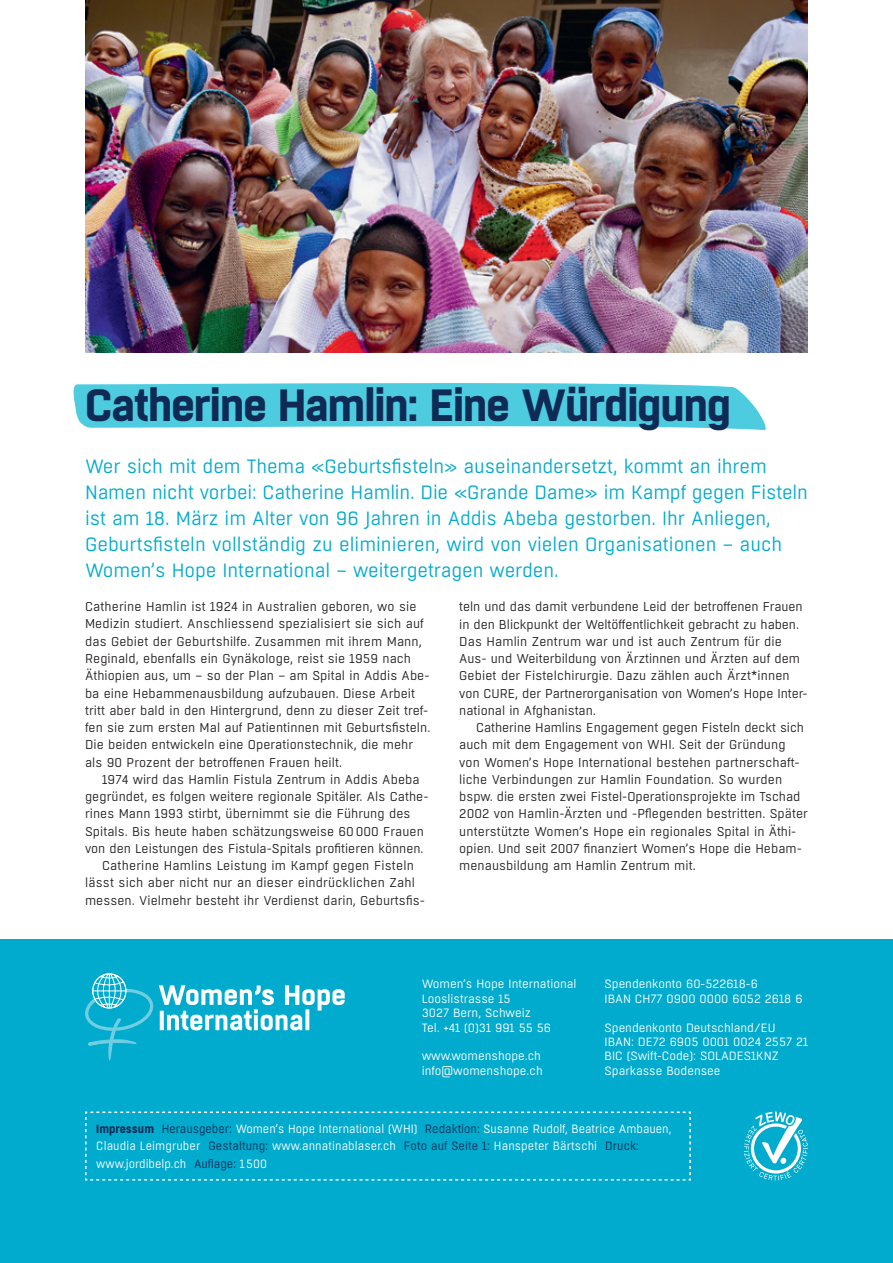
<style>
.page{position:relative;width:893px;height:1263px;background:#fff}
.page>*{position:absolute;margin:0;border:0;box-sizing:border-box;transform-origin:0 0}
.t1{font:700 45px "Boxed";letter-spacing:-.035em;color:#102a56}
.t2{font:19.2px/26px "Boxed";letter-spacing:-.005em;color:#00abcd}
.t3{font:12.75px/17.2px "Boxed";letter-spacing:.005em;color:#231f20}
.t4{font:12px/14.4px "Boxed";color:#fff}
.t5{font:12px/17.2px "Boxed";color:#fff;scale:.96 1}
.s1{font-weight:700;color:#102a56}
.s2{color:#102a56}
</style>
<div class="page">
<div style="left:0;top:939px;width:893px;height:324px;background:#00abcd"></div>
<img style="left:85px;top:0;width:723px;height:352px">
<svg style="left:73px;top:383px;width:693px;height:47px;background:#5fd1e3"></svg>
<svg style="left:744px;top:1111px;width:64px;height:69px"></svg>
<svg style="left:159px;top:985px;width:186px;height:45px"></svg>
<svg style="left:85px;top:973px;width:68px;height:88px"></svg>
<div style="left:92px;top:973px;width:34px;height:35px;border:1px solid #fff;border-radius:50%"></div>
<svg style="left:85px;top:1111px;width:606px;height:70px"></svg>
<h1 class="t1" style="left:85px;top:375px;width:648px">Catherine Hamlin: Eine Würdigung</h1>
<p class="t2" style="left:85px;top:454px;width:724px">Wer sich mit dem Thema «Geburtsfisteln» auseinandersetzt, kommt an ihrem Namen nicht vorbei: Catherine Hamlin. Die «Grande Dame» im Kampf gegen Fisteln ist am 18. März im Alter von 96 Jahren in Addis Abeba gestorben. Ihr Anliegen, Geburtsfisteln vollständig zu eliminieren, wird von vielen Organisationen – auch Women’s Hope International – weitergetragen werden.</p>
<p class="t3" style="left:85px;top:598px;width:347px">Catherine Hamlin ist 1924 in Australien geboren, wo sie Medizin studiert. Anschliessend spezialisiert sie sich auf das Gebiet der Geburtshilfe. Zusammen mit ihrem Mann, Reginald, ebenfalls ein Gynäkologe, reist sie 1959 nach Äthiopien aus, um – so der Plan – am Spital in Addis Abe&shy;ba eine Hebammenausbildung aufzubauen. Diese Arbeit tritt aber bald in den Hintergrund, denn zu dieser Zeit tref&shy;fen sie zum ersten Mal auf Patientinnen mit Geburtsfisteln.<br>Die beiden entwickeln eine Operationstechnik, die mehr als 90 Prozent der betroffenen Frauen heilt.</p>
<p class="t3" style="left:102px;top:771px;width:319px">1974 wird das Hamlin Fistula Zentrum in Addis Abeba</p>
<p class="t3" style="left:85px;top:788px;width:345px">gegründet, es folgen weitere regionale Spitäler. Als Cathe-</p>
<p class="t3" style="left:85px;top:805px;width:327px">rines Mann 1993 stirbt, übernimmt sie die Führung des</p>
<p class="t3" style="left:85px;top:823px;width:340px">Spitals. Bis heute haben schätzungsweise 60000 Frauen</p>
<p class="t3" style="left:85px;top:840px;width:340px">von den Leistungen des Fistula-Spitals profitieren können.</p>
<p class="t3" style="left:102px;top:857px;width:313px">Catherine Hamlins Leistung im Kampf gegen Fisteln</p>
<p class="t3" style="left:85px;top:874px;width:332px">lässt sich aber nicht nur an dieser eindrücklichen Zahl</p>
<p class="t3" style="left:85px;top:892px;width:341px">messen. Vielmehr besteht ihr Verdienst darin, Geburtsfis-</p>
<p class="t3" style="left:459px;top:598px;width:350px">teln und das damit verbundene Leid der betroffenen Frauen in den Blickpunkt der Weltöffentlichkeit gebracht zu haben.<br>Das Hamlin Zentrum war und ist auch Zentrum für die Aus- und Weiterbildung von Ärztinnen und Ärzten auf dem Gebiet der Fistelchirurgie. Dazu zählen auch Ärzt*innen von CURE, der Partnerorganisation von Women’s Hope Inter&shy;national in Afghanistan.</p>
<p class="t3" style="left:459px;top:719px;width:350px;text-indent:17px">Catherine Hamlins Engagement gegen Fisteln deckt sich auch mit dem Engagement von WHI. Seit der Gründung von Women’s Hope International bestehen partnerschaft&shy;liche Verbindungen zur Hamlin Foundation. So wurden bspw. die ersten zwei Fistel-Operationsprojekte im Tschad 2002 von Hamlin-Ärzten und -Pflegenden bestritten. Später unterstützte Women’s Hope ein regionales Spital in Äthi&shy;opien. Und seit 2007 finanziert Women’s Hope die Hebam&shy;menausbildung am Hamlin Zentrum mit.</p>
<p class="t4" style="left:422px;top:977px;width:156px">Women’s Hope International<br>Looslistrasse 15<br>3027 Bern, Schweiz<br>Tel. +41 (0)31 991 55 56</p>
<p class="t4" style="left:422px;top:1049px;width:123px">www.womenshope.ch info@womenshope.ch</p>
<p class="t4" style="left:605px;top:977px;width:200px">Spendenkonto 60-522618-6<br>IBAN CH77 0900 0000 6052 2618 6</p>
<p class="t4" style="left:605px;top:1020px;width:205px">Spendenkonto Deutschland/EU<br>IBAN: DE72 6905 0001 0024 2557 21<br>BIC (Swift-Code): SOLADES1KNZ<br>Sparkasse Bodensee</p>
<p class="t5" style="left:96px;top:1120px;width:601px"><span class="s1">Impressum</span> <span class="s2">Herausgeber:</span> Women’s Hope International (WHI) <span class="s2">Redaktion:</span> Susanne Rudolf, Beatrice Ambauen,<br>Claudia Leimgruber <span class="s2">Gestaltung:</span> www.annatinablaser.ch <span class="s2">Foto auf Seite 1:</span> Hanspeter Bärtschi <span class="s2">Druck: </span>www.jordibelp.ch <span class="s2">Auflage:</span> 1500</p>
</div>
